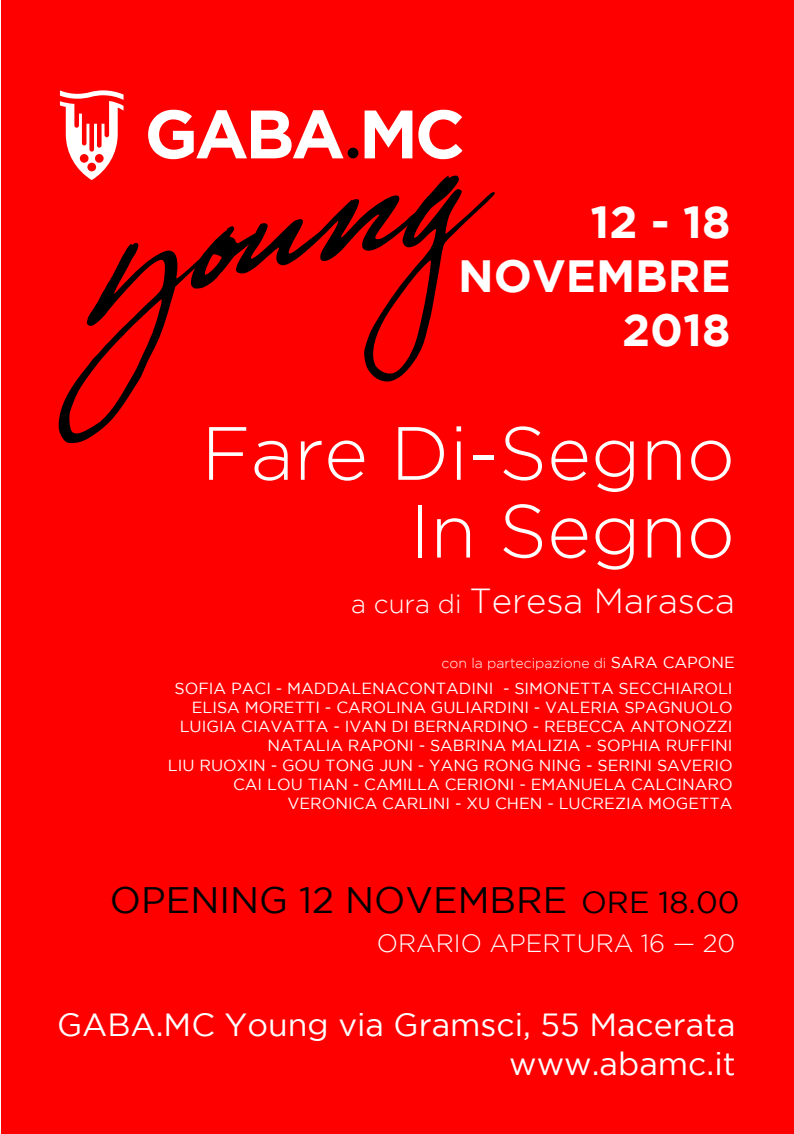
<style>
.page{position:relative;width:794px;height:1134px;background:#fff}
.page>*{position:absolute;margin:0;border:0;box-sizing:border-box;transform-origin:0 0}
.t1{font:300 75.24px/77.7px "Gotham";color:#fff;text-align:right}
.t2{font:700 45.08px/54.1px "Gotham";color:#fff;text-align:right}
.t3{font:36.76px "Gotham";color:#000}
.t4{font:300 34.72px "Gotham";color:#fff}
.t5{font:31.96px/38.4px "Gotham";color:#fff;text-align:right}
.t6{font:300 24.96px "Gotham";color:#fff}
.t7{font:16.04px/19.2px "Gotham";color:#fff;text-align:right}
.t8{font:300 14px "Gotham";color:#fff}
.s1{font-size:26.04px}
.s2{font-weight:400;font-size:16.04px}
.s3{font-size:30.44px}
</style>
<div class="page">
<div style="left:1px;top:0;width:793px;height:1134px;background:#f00"></div>
<svg style="left:58px;top:90px;width:437px;height:353px"></svg>
<h2 class="t2" style="left:458px;top:194px;width:274px">12 - 18<br>NOVEMBRE<br>2018</h2>
<h1 class="t1" style="left:201px;top:413px;width:535px">Fare Di-Segno<br>In Segno</h1>
<h3 class="t4" style="left:351px;top:581px;width:385px"><span class="s1">a cura di</span> Teresa Marasca</h3>
<p class="t8" style="left:441px;top:655px;width:295px">con la partecipazione di <span class="s2">SARA CAPONE</span></p>
<p class="t7" style="left:168px;top:678px;width:566px">SOFIA PACI - MADDALENACONTADINI - SIMONETTA SECCHIAROLI ELISA MORETTI - CAROLINA GULIARDINI - VALERIA SPAGNUOLO LUIGIA CIAVATTA - IVAN DI BERNARDINO - REBECCA ANTONOZZI NATALIA RAPONI - SABRINA MALIZIA - SOPHIA RUFFINI<br>LIU RUOXIN - GOU TONG JUN - YANG RONG NING - SERINI SAVERIO CAI LOU TIAN - CAMILLA CERIONI - EMANUELA CALCINARO VERONICA CARLINI - XU CHEN - LUCREZIA MOGETTA</p>
<h3 class="t3" style="left:110px;top:880px;width:631px">OPENING 12 NOVEMBRE <span class="s3">ORE 18.00</span></h3>
<h3 class="t6" style="left:377px;top:930px;width:360px">ORARIO APERTURA 16 — 20</h3>
<h3 class="t5" style="left:57px;top:1005px;width:680px">GABA.MC Young via Gramsci, 55 Macerata www.abamc.it</h3>
</div>
